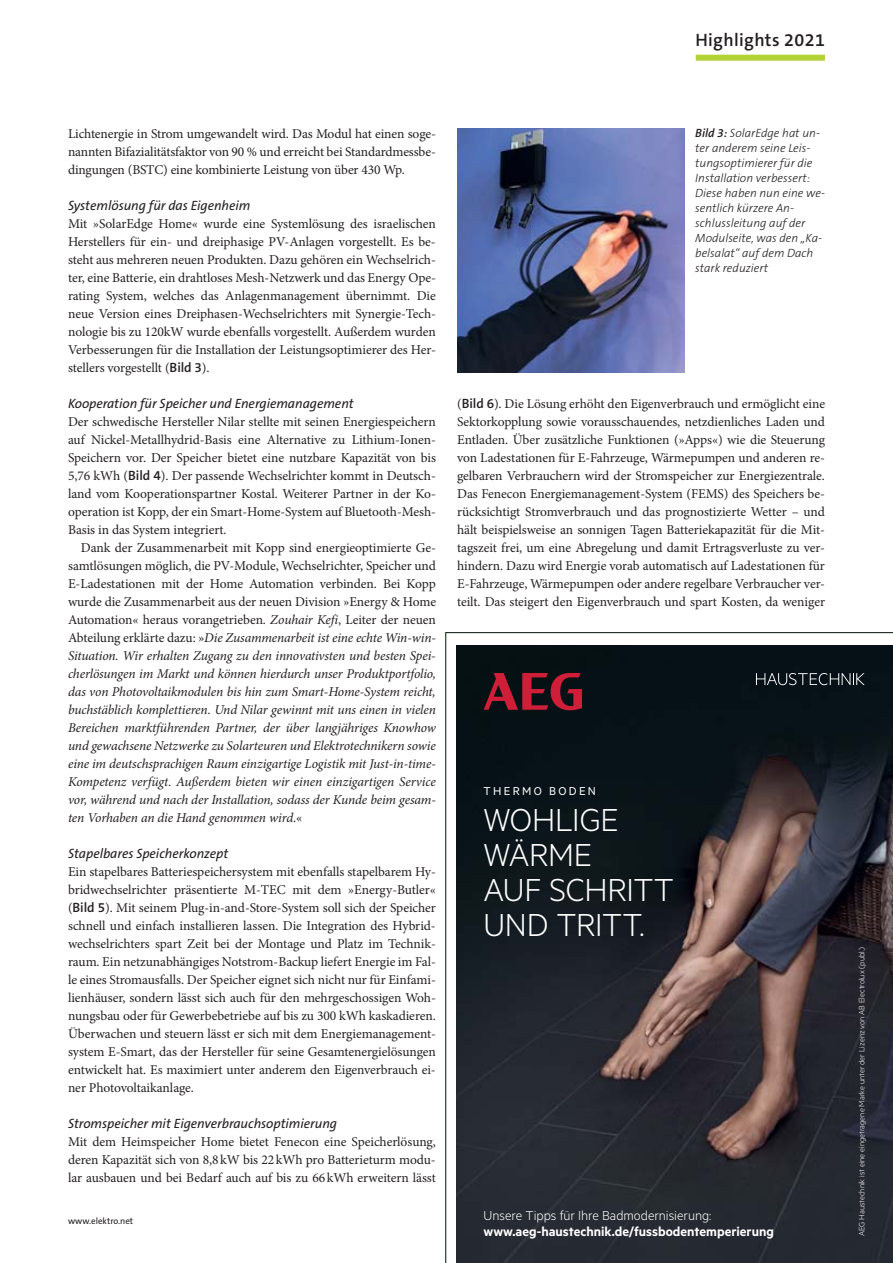
<style>
.page{position:relative;width:893px;height:1263px;background:#fff}
.page>*{position:absolute;margin:0;border:0;box-sizing:border-box;transform-origin:0 0}
.t1{font:300 35.85px/35.1px "Metric";letter-spacing:-.01em;color:#fff}
.t2{font:600 18px "The Sans Os F";letter-spacing:.02em;color:#231f20}
.t3{font:600 14.55px "Metric";color:#fff}
.t4{font:300 14.55px "Metric";color:#fff}
.t5{font:13.5px/18px "Minion Pro";letter-spacing:-.005em;color:#231f20;text-align:justify}
.t6{font:italic 13.5px/18px "Minion Pro";letter-spacing:-.01em;color:#231f20;text-align:justify}
.t7{font:italic 13.5px "The Sans Os F";letter-spacing:-.005em;color:#231f20}
.t8{font:12.9px "Metric";letter-spacing:.18em;color:#fff}
.t9{font:italic 300 12px/15px "The Sans Os F";color:#231f20}
.t10{font:9px "The Sans Os F";color:#231f20}
.t11{font:300 8.7px "Metric";color:#fff}
.s1{font-family:"The Sans Os F";font-weight:600}
.s2{font-style:normal}
.s3{font-weight:600}
</style>
<div class="page">
<img style="left:457px;top:128px;width:228px;height:244px">
<img style="left:456px;top:645px;width:437px;height:618px">
<svg style="left:756px;top:673px;width:109px;height:12px"></svg>
<svg style="left:484px;top:673px;width:98px;height:37px;background:#641624"></svg>
<hr style="left:445px;top:632px;width:448px;height:1px;background:#001305">
<hr style="left:445px;top:632px;width:1px;height:631px;background:#001305">
<div style="left:696px;top:55px;width:129px;height:6px;background:#b3d235"></div>
<h2 class="t2" style="left:695px;top:31px;width:131px">Highlights 2021</h2>
<p class="t5" style="left:68px;top:126px;width:369px">Lichtenergie in Strom umgewandelt wird. Das Modul hat einen soge&shy;nannten Bifazialitätsfaktor von 90 % und erreicht bei Standardmessbe&shy;dingungen (BSTC) eine kombinierte Leistung von über 430 Wp.</p>
<p class="t7" style="left:68px;top:200px;width:184px">Systemlösung für das Eigenheim</p>
<p class="t5" style="left:68px;top:216px;width:369px">Mit »SolarEdge Home« wurde eine Systemlösung des israelischen Herstellers für ein- und dreiphasige PV-Anlagen vorgestellt. Es be&shy;steht aus mehreren neuen Produkten. Dazu gehören ein Wechselrich&shy;ter, eine Batterie, ein drahtloses Mesh-Netzwerk und das Energy Ope&shy;rating System, welches das Anlagenmanagement übernimmt. Die neue Version eines Dreiphasen-Wechselrichters mit Synergie-Tech&shy;nologie bis zu 120kW wurde ebenfalls vorgestellt. Außerdem wurden Verbesserungen für die Installation der Leistungsoptimierer des Her&shy;stellers vorgestellt (<span class="s1">Bild 3</span>).</p>
<p class="t7" style="left:68px;top:398px;width:287px">Kooperation für Speicher und Energiemanagement</p>
<p class="t5" style="left:68px;top:414px;width:369px">Der schwedische Hersteller Nilar stellte mit seinen Energiespeichern auf Nickel-Metallhydrid-Basis eine Alternative zu Lithium-Ionen-Speichern vor. Der Speicher bietet eine nutzbare Kapazität von bis 5,76 kWh (<span class="s1">Bild 4</span>). Der passende Wechselrichter kommt in Deutsch&shy;land vom Kooperationspartner Kostal. Weiterer Partner in der Ko&shy;operation ist Kopp, der ein Smart-Home-System auf Bluetooth-Mesh-Basis in das System integriert.</p>
<p class="t6" style="left:68px;top:540px;width:370px;text-indent:13px"><span class="s2">Dank der Zusammenarbeit mit Kopp sind energieoptimierte Ge&shy;samtlösungen möglich, die PV-Module, Wechselrichter, Speicher und E-Ladestationen mit der Home Automation verbinden. Bei Kopp wurde die Zusammenarbeit aus der neuen Division »Energy &amp; Home Automation« heraus vorangetrieben.</span> Zouhair Kefi<span class="s2">, Leiter der neuen Abteilung erklärte dazu: »</span>Die Zusammenarbeit ist eine echte Win-win-Situation. Wir erhalten Zugang zu den innovativsten und besten Spei&shy;cherlösungen im Markt und können hierdurch unser Produktportfolio, das von Photovoltaikmodulen bis hin zum Smart-Home-System reicht, buchstäblich komplettieren. Und Nilar gewinnt mit uns einen in vielen Bereichen marktführenden Partner, der über langjähriges Knowhow und gewachsene Netzwerke zu Solarteuren und Elektrotechnikern sowie eine im deutschsprachigen Raum einzigartige Logistik mit Just-in-time-Kompetenz verfügt. Außerdem bieten wir einen einzigartigen Service vor, während und nach der Installation, sodass der Kunde beim gesam&shy;ten Vorhaben an die Hand genommen wird<span class="s2">.«</span></p>
<p class="t7" style="left:68px;top:848px;width:162px">Stapelbares Speicherkonzept</p>
<p class="t5" style="left:68px;top:864px;width:369px">Ein stapelbares Batteriespeichersystem mit ebenfalls stapelbarem Hy&shy;bridwechselrichter präsentierte M-TEC mit dem »Energy-Butler« (<span class="s1">Bild 5</span>). Mit seinem Plug-in-and-Store-System soll sich der Speicher schnell und einfach installieren lassen. Die Integration des Hybrid&shy;wechselrichters spart Zeit bei der Montage und Platz im Technik&shy;raum. Ein netzunabhängiges Notstrom-Backup liefert Energie im Fal&shy;le eines Stromausfalls. Der Speicher eignet sich nicht nur für Einfami&shy;lienhäuser, sondern lässt sich auch für den mehrgeschossigen Woh&shy;nungsbau oder für Gewerbebetriebe auf bis zu 300 kWh kaskadieren.<br>Überwachen und steuern lässt er sich mit dem Energiemanagement&shy;system E-Smart, das der Hersteller für seine Gesamtenergielösungen entwickelt hat. Es maximiert unter anderem den Eigenverbrauch ei&shy;ner Photovoltaikanlage.</p>
<p class="t7" style="left:68px;top:1118px;width:271px">Stromspeicher mit Eigenverbrauchsoptimierung</p>
<p class="t5" style="left:68px;top:1134px;width:369px">Mit dem Heimspeicher Home bietet Fenecon eine Speicherlösung, deren Kapazität sich von 8,8 kW bis 22 kWh pro Batterieturm modu&shy;lar ausbauen und bei Bedarf auch auf bis zu 66 kWh erweitern lässt</p>
<p class="t10" style="left:68px;top:1216px;width:67px">www.elektro.net</p>
<p class="t9" style="left:695px;top:127px;width:131px"><span class="s3">Bild 3:</span> SolarEdge hat un&shy;ter anderem seine Leis&shy;tungsoptimierer für die<br>Installation verbessert:<br>Diese haben nun eine we&shy;sentlich kürzere An&shy;schlussleitung auf der<br>Modulseite, was den „Ka&shy;belsalat“ auf dem Dach stark reduziert</p>
<p class="t5" style="left:457px;top:396px;width:369px">(<span class="s1">Bild 6</span>). Die Lösung erhöht den Eigenverbrauch und ermöglicht eine Sektorkopplung sowie vorausschauendes, netzdienliches Laden und Entladen. Über zusätzliche Funktionen (»Apps«) wie die Steuerung von Ladestationen für E-Fahrzeuge, Wärmepumpen und anderen re&shy;gelbaren Verbrauchern wird der Stromspeicher zur Energiezentrale.<br>Das Fenecon Energiemanagement-System (FEMS) des Speichers be&shy;rücksichtigt Stromverbrauch und das prognostizierte Wetter – und hält beispielsweise an sonnigen Tagen Batteriekapazität für die Mit&shy;tagszeit frei, um eine Abregelung und damit Ertragsverluste zu ver&shy;hindern. Dazu wird Energie vorab automatisch auf Ladestationen für E-Fahrzeuge, Wärmepumpen oder andere regelbare Verbraucher ver&shy;teilt. Das steigert den Eigenverbrauch und spart Kosten, da weniger</p>
<p class="t8" style="left:484px;top:783px;width:114px">THERMO BODEN</p>
<h1 class="t1" style="left:483px;top:805px;width:192px">WOHLIGE<br>WÄRME<br>AUF SCHRITT<br>UND TRITT.</h1>
<p class="t4" style="left:484px;top:1210px;width:229px">Unsere Tipps für Ihre Badmodernisierung:</p>
<p class="t3" style="left:484px;top:1226px;width:292px">www.aeg-haustechnik.de/fussbodentemperierung</p>
<p class="t11" style="left:858px;top:1236px;width:291px;rotate:-90deg">AEG Haustechnik ist eine eingetragene Marke unter der Lizenz von AB Electrolux (publ.)</p>
</div>
